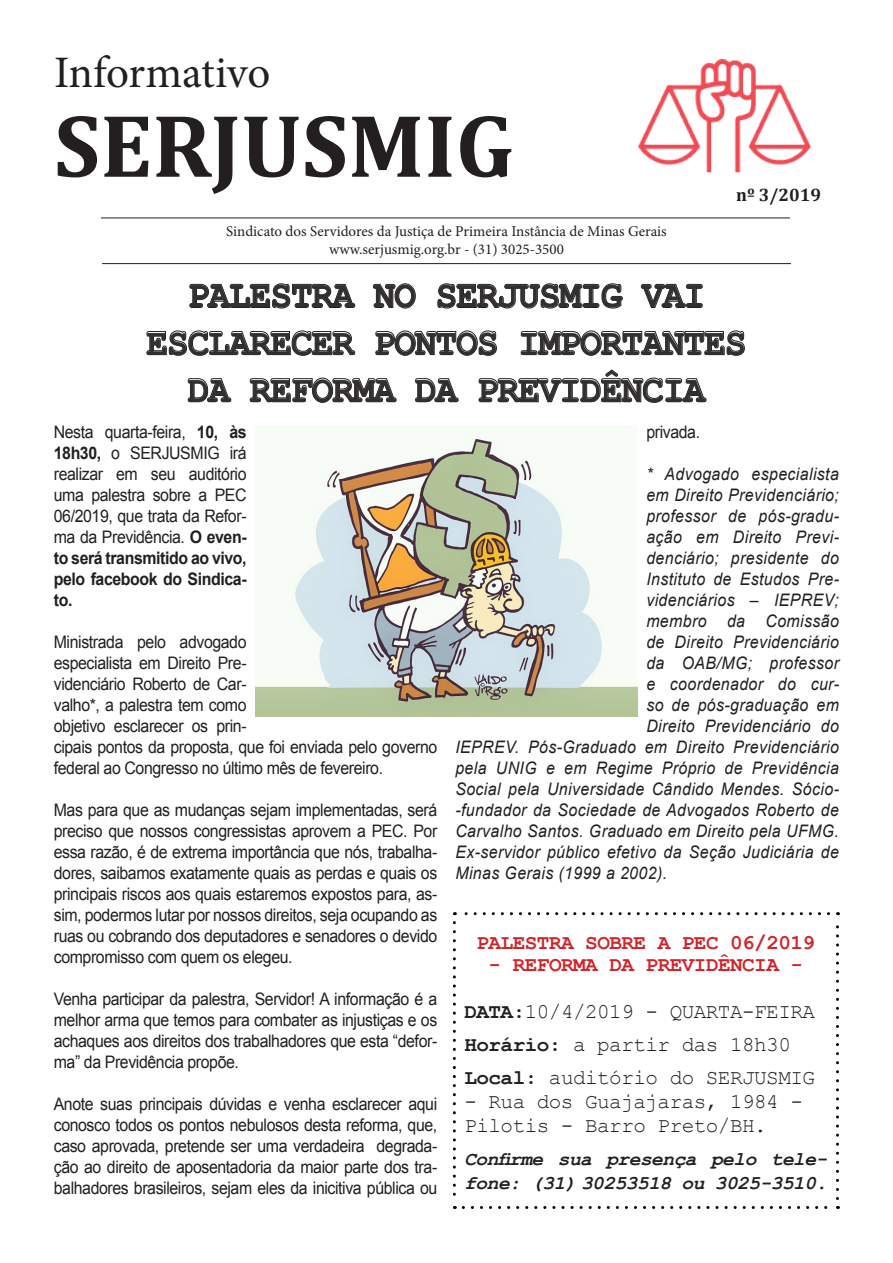
<style>
.page{position:relative;width:893px;height:1263px;background:#fff}
.page>*{position:absolute;margin:0;border:0;box-sizing:border-box;transform-origin:0 0}
.t1{font:700 90px "Cambria";color:#231f20}
.t2{font:45px "Minion Pro";letter-spacing:-.01em;color:#231f20}
.corpo_texto{font:700 39px "Courier New";letter-spacing:-.025em;color:#312f30;scale:.92 1}
.t3{font:21px/24px "Courier New";letter-spacing:-.025em;color:#231f20}
.t4{font:700 21px "Courier New";letter-spacing:-.025em;color:#d1232a}
.t5{font:italic 700 19.5px/24px "Courier New";letter-spacing:-.025em;color:#231f20}
.t6{font:700 18px "Cambria";color:#231f20}
.t7{font:17.25px/21px "Arial";letter-spacing:-.025em;color:#231f20;text-align:justify;scale:.92 1}
.t8{font:italic 17.25px "Arial";letter-spacing:.025em;color:#231f20;scale:.92 1}
.t9{font:15px "Minion Pro";color:#231f20}
.s1{font-weight:700}
</style>
<div class="page">
<hr style="left:102px;top:263px;width:689px;height:1px;background:#231f20">
<hr style="left:101px;top:218px;width:689px;height:1px;background:#231f20">
<img style="left:638px;top:59px;width:173px;height:114px">
<svg style="left:189px;top:283px;width:167px;height:26px"></svg>
<svg style="left:373px;top:283px;width:43px;height:26px"></svg>
<svg style="left:437px;top:283px;width:186px;height:26px"></svg>
<svg style="left:641px;top:284px;width:62px;height:24px"></svg>
<svg style="left:146px;top:330px;width:209px;height:26px"></svg>
<svg style="left:375px;top:330px;width:122px;height:26px"></svg>
<svg style="left:521px;top:330px;width:224px;height:26px"></svg>
<svg style="left:187px;top:378px;width:45px;height:24px"></svg>
<svg style="left:249px;top:377px;width:148px;height:26px"></svg>
<svg style="left:415px;top:378px;width:44px;height:24px"></svg>
<svg style="left:478px;top:369px;width:229px;height:34px"></svg>
<svg style="left:453px;top:922px;width:3px;height:287px"></svg>
<svg style="left:463px;top:1206px;width:375px;height:3px"></svg>
<svg style="left:836px;top:912px;width:3px;height:286px"></svg>
<svg style="left:454px;top:912px;width:375px;height:3px"></svg>
<img style="left:255px;top:436px;width:383px;height:280px">
<p class="t2" style="left:54px;top:42px;width:218px">Informativo</p>
<p class="t1" style="left:54px;top:82px;width:461px">SERJUSMIG</p>
<p class="t9" style="left:226px;top:221px;width:442px">Sindicato dos Servidores da Justiça de Primeira Instância de Minas Gerais</p>
<p class="t9" style="left:329px;top:239px;width:236px">www.serjusmig.org.br - (31) 3025-3500</p>
<p class="t6" style="left:736px;top:182px;width:87px">nº 3/2019</p>
<p class="corpo_texto" style="left:188px;top:271px;width:564px">PALESTRA NO SERJUSMIG VAI</p>
<p class="corpo_texto" style="left:146px;top:318px;width:654px">ESCLARECER PONTOS IMPORTANTES</p>
<p class="corpo_texto" style="left:188px;top:365px;width:564px">DA REFORMA DA PREVIDÊNCIA</p>
<p class="t7" style="left:54px;top:421px;width:211px">Nesta quarta-feira, <span class="s1">10, às 18h30,</span> o SERJUSMIG irá realizar em seu auditório uma palestra sobre a PEC 06/2019, que trata da Refor&shy;ma da Previdência. <span class="s1">O even&shy;to será transmitido ao vivo, pelo facebook do Sindica&shy;to.</span></p>
<p class="t7" style="left:54px;top:631px;width:418px;text-align:left">Ministrada pelo advogado<br>especialista em Direito Pre-<br>videnciário Roberto de Car-<br>valho*, a palestra tem como<br>objetivo esclarecer os prin-<br>cipais pontos da proposta, que foi enviada pelo governo federal ao Congresso no último mês de fevereiro.</p>
<p class="t7" style="left:54px;top:799px;width:418px">Mas para que as mudanças sejam implementadas, será preciso que nossos congressistas aprovem a PEC. Por essa razão, é de extrema importância que nós, trabalha&shy;dores, saibamos exatamente quais as perdas e quais os principais riscos aos quais estaremos expostos para, as&shy;sim, podermos lutar por nossos direitos, seja ocupando as ruas ou cobrando dos deputadores e senadores o devido compromisso com quem os elegeu.</p>
<p class="t7" style="left:54px;top:988px;width:418px">Venha participar da palestra, Servidor! A informação é a melhor arma que temos para combater as injustiças e os achaques aos direitos dos trabalhadores que esta “defor&shy;ma” da Previdência propõe.</p>
<p class="t7" style="left:54px;top:1093px;width:418px">Anote suas principais dúvidas e venha esclarecer aqui conosco todos os pontos nebulosos desta reforma, que, caso aprovada, pretende ser uma verdadeira degrada&shy;ção ao direito de aposentadoria da maior parte dos tra&shy;balhadores brasileiros, sejam eles da inicitiva pública ou</p>
<p class="t7" style="left:646px;top:421px;width:60px">privada.</p>
<p class="t8" style="left:646px;top:463px;width:211px">* Advogado especialista</p>
<p class="t8" style="left:646px;top:484px;width:211px">em Direito Previdenciário;</p>
<p class="t8" style="left:646px;top:505px;width:211px">professor de pós-gradu-</p>
<p class="t8" style="left:646px;top:526px;width:211px">ação em Direito Previ-</p>
<p class="t8" style="left:646px;top:547px;width:211px">denciário; presidente do</p>
<p class="t8" style="left:646px;top:568px;width:211px">Instituto de Estudos Pre-</p>
<p class="t8" style="left:646px;top:589px;width:211px">videnciários – IEPREV;</p>
<p class="t8" style="left:646px;top:610px;width:211px">membro da Comissão</p>
<p class="t8" style="left:646px;top:631px;width:211px">de Direito Previdenciário</p>
<p class="t8" style="left:646px;top:652px;width:211px">da OAB/MG; professor</p>
<p class="t8" style="left:646px;top:673px;width:211px">e coordenador do cur-</p>
<p class="t8" style="left:646px;top:694px;width:211px">so de pós-graduação em</p>
<p class="t8" style="left:646px;top:715px;width:211px">Direito Previdenciário do</p>
<p class="t8" style="left:455px;top:736px;width:418px">IEPREV. Pós-Graduado em Direito Previdenciário</p>
<p class="t8" style="left:455px;top:757px;width:418px">pela UNIG e em Regime Próprio de Previdência</p>
<p class="t8" style="left:455px;top:778px;width:418px">Social pela Universidade Cândido Mendes. Sócio-</p>
<p class="t8" style="left:455px;top:799px;width:418px">-fundador da Sociedade de Advogados Roberto de</p>
<p class="t8" style="left:455px;top:820px;width:418px">Carvalho Santos. Graduado em Direito pela UFMG.</p>
<p class="t8" style="left:455px;top:841px;width:418px">Ex-servidor público efetivo da Seção Judiciária de</p>
<p class="t8" style="left:455px;top:862px;width:232px">Minas Gerais (1999 a 2002).</p>
<p class="t4" style="left:477px;top:929px;width:340px">PALESTRA SOBRE A PEC 06/2019</p>
<p class="t4" style="left:489px;top:952px;width:316px">- REFORMA DA PREVIDÊNCIA -</p>
<p class="t3" style="left:464px;top:999px;width:352px"><span class="s1">DATA:</span>10/4/2019 - QUARTA-FEIRA</p>
<p class="t3" style="left:464px;top:1032px;width:328px"><span class="s1">Horário:</span> a partir das 18h30</p>
<p class="t3" style="left:464px;top:1065px;width:352px"><span class="s1">Local:</span> auditório do SERJUSMIG</p>
<p class="t3" style="left:464px;top:1089px;width:340px">- Rua dos Guajajaras, 1984 -<br>Pilotis - Barro Preto/BH.</p>
<p class="t5" style="left:464px;top:1147px;width:365px">Confirme sua presença pelo tele&shy;fone: (31) 30253518 ou 3025-3510.</p>
</div>
